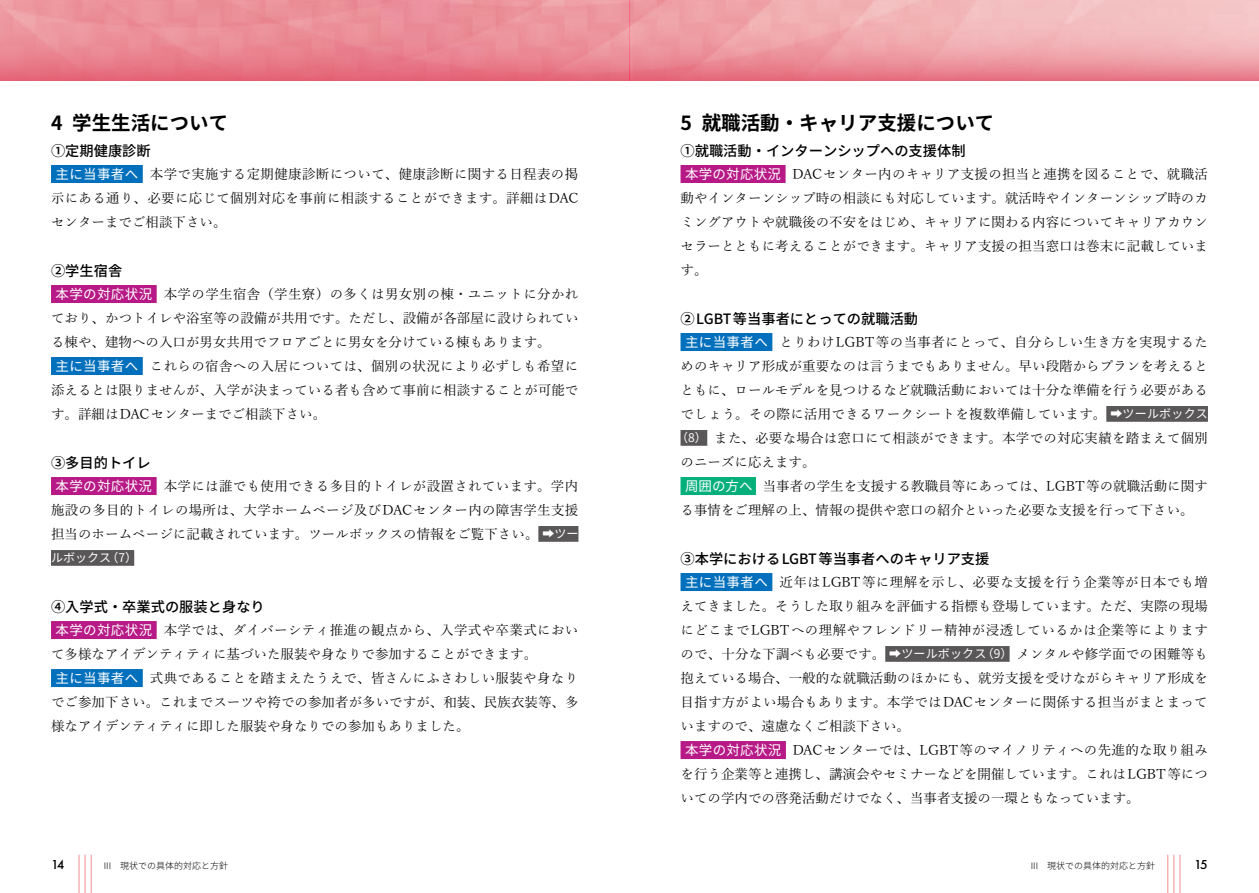
<style>
.page{position:relative;width:1259px;height:893px;background:#fff}
.page>*{position:absolute;margin:0;border:0;box-sizing:border-box;transform-origin:0 0}
.t1{font:700 19.5px "Source Han Sans JP";color:#000}
.t2{font:500 14.25px "Source Han Sans JP";color:#000}
.t3{font:13.5px/24px "Yu Min Pr 6 N";color:#000;text-align:justify}
.t4{font:13.5px "Yu Min Pr 6 N";letter-spacing:.025em;color:#000}
.t5{font:13.5px/24px "Yu Min Pr 6 N";letter-spacing:.02em;color:#000;text-align:center}
.t6{font:13.5px "Yu Min Pr 6 N";letter-spacing:.03em;color:#000}
.t7{font:500 13.5px "Futura PT";color:#000}
.t8{font:12px "Source Han Sans JP";color:#fff}
.t9{font:300 9px "Source Han Sans JP";color:#000}
.s1{font-family:"Source Han Sans JP";color:#fff}
.s2{font-family:"Source Han Sans JP";font-size:12px;color:#fff}
</style>
<div class="page">
<hr style="left:1167px;top:855px;width:1px;height:38px;background:#f19c9f">
<hr style="left:1173px;top:855px;width:1px;height:38px;background:#f19c9f">
<hr style="left:1179px;top:855px;width:1px;height:38px;background:#f19c9f">
<hr style="left:78px;top:855px;width:2px;height:38px;background:#f19c9f">
<hr style="left:85px;top:855px;width:1px;height:38px;background:#f19c9f">
<hr style="left:91px;top:855px;width:1px;height:38px;background:#f19c9f">
<svg style="left:0;top:0;width:629px;height:81px;background:#e98792"></svg>
<svg style="left:629px;top:0;width:630px;height:81px;background:#eea2a9"></svg>
<div style="left:51px;top:165px;width:92px;height:18px;background:#006fbc"></div>
<div style="left:51px;top:285px;width:106px;height:18px;background:#b71a86"></div>
<div style="left:51px;top:357px;width:92px;height:18px;background:#006fbc"></div>
<div style="left:51px;top:477px;width:106px;height:18px;background:#b71a86"></div>
<div style="left:538px;top:526px;width:40px;height:16px;background:#595757"></div>
<div style="left:51px;top:550px;width:83px;height:16px;background:#595757"></div>
<div style="left:51px;top:621px;width:106px;height:18px;background:#b71a86"></div>
<div style="left:51px;top:669px;width:92px;height:18px;background:#006fbc"></div>
<div style="left:680px;top:165px;width:105px;height:18px;background:#b71a86"></div>
<div style="left:680px;top:333px;width:92px;height:18px;background:#006fbc"></div>
<div style="left:1106px;top:406px;width:102px;height:16px;background:#595757"></div>
<div style="left:680px;top:430px;width:27px;height:16px;background:#595757"></div>
<div style="left:680px;top:477px;width:76px;height:18px;background:#04af7a"></div>
<div style="left:680px;top:573px;width:92px;height:18px;background:#006fbc"></div>
<div style="left:885px;top:646px;width:124px;height:16px;background:#595757"></div>
<div style="left:680px;top:741px;width:106px;height:18px;background:#b71a86"></div>
<h1 class="t1" style="left:51px;top:112px;width:179px">4 学生生活について</h1>
<p class="t2" style="left:51px;top:142px;width:101px">①定期健康診断</p>
<p class="t3" style="left:51px;top:161px;width:529px;text-indent:5px"><span class="s1">主に当事者へ</span> 本学で実施する定期健康診断について、健康診断に関する日程表の掲示にある通り、必要に応じて個別対応を事前に相談することができます。詳細はDACセンターまでご相談下さい。</p>
<p class="t2" style="left:51px;top:262px;width:73px">②学生宿舎</p>
<p class="t4" style="left:56px;top:281px;width:524px"><span class="s1">本学の対応状況</span> 本学の学生宿舎（学生寮）の多くは男女別の棟・ユニットに分かれ</p>
<p class="t3" style="left:51px;top:305px;width:529px">ており、かつトイレや浴室等の設備が共用です。ただし、設備が各部屋に設けられてい</p>
<p class="t3" style="left:51px;top:329px;width:501px">る棟や、建物への入口が男女共用でフロアごとに男女を分けている棟もあります。</p>
<p class="t4" style="left:56px;top:354px;width:524px"><span class="s1">主に当事者へ</span> これらの宿舎への入居については、個別の状況により必ずしも希望に</p>
<p class="t3" style="left:51px;top:377px;width:529px">添えるとは限りませんが、入学が決まっている者も含めて事前に相談することが可能で</p>
<p class="t3" style="left:51px;top:401px;width:277px">す。詳細はDACセンターまでご相談下さい。</p>
<p class="t2" style="left:51px;top:454px;width:101px">③多目的トイレ</p>
<p class="t5" style="left:51px;top:473px;width:529px"><span class="s1">本学の対応状況</span> 本学には誰でも使用できる多目的トイレが設置されています。学内施設の多目的トイレの場所は、大学ホームページ及びDACセンター内の障害学生支援担当のホームページに記載されています。ツールボックスの情報をご覧下さい。 <span class="s2">➡ツー</span></p>
<p class="t8" style="left:51px;top:551px;width:88px">ルボックス（7）</p>
<p class="t2" style="left:51px;top:598px;width:215px">④入学式・卒業式の服装と身なり</p>
<p class="t4" style="left:56px;top:617px;width:524px"><span class="s1">本学の対応状況</span> 本学では、ダイバーシティ推進の観点から、入学式や卒業式におい</p>
<p class="t3" style="left:51px;top:641px;width:488px">て多様なアイデンティティに基づいた服装や身なりで参加することができます。</p>
<p class="t4" style="left:56px;top:665px;width:524px"><span class="s1">主に当事者へ</span> 式典であることを踏まえたうえで、皆さんにふさわしい服装や身なり</p>
<p class="t3" style="left:51px;top:689px;width:529px">でご参加下さい。これまでスーツや袴での参加者が多いですが、和装、民族衣装等、多</p>
<p class="t3" style="left:51px;top:713px;width:420px">様なアイデンティティに即した服装や身なりでの参加もありました。</p>
<h1 class="t1" style="left:680px;top:112px;width:315px">5 就職活動・キャリア支援について</h1>
<p class="t2" style="left:680px;top:142px;width:287px">①就職活動・インターンシップへの支援体制</p>
<p class="t3" style="left:680px;top:161px;width:529px;text-indent:4px"><span class="s1">本学の対応状況</span> DACセンター内のキャリア支援の担当と連携を図ることで、就職活動やインターンシップ時の相談にも対応しています。就活時やインターンシップ時のカミングアウトや就職後の不安をはじめ、キャリアに関わる内容についてキャリアカウンセラーとともに考えることができます。キャリア支援の担当窓口は巻末に記載しています。</p>
<p class="t2" style="left:680px;top:310px;width:239px">②LGBT等当事者にとっての就職活動</p>
<p class="t4" style="left:685px;top:329px;width:524px"><span class="s1">主に当事者へ</span> とりわけLGBT等の当事者にとって、自分らしい生き方を実現するた</p>
<p class="t3" style="left:680px;top:353px;width:529px">めのキャリア形成が重要なのは言うまでもありません。早い段階からプランを考えると</p>
<p class="t3" style="left:680px;top:377px;width:529px">ともに、ロールモデルを見つけるなど就職活動においては十分な準備を行う必要がある</p>
<p class="t5" style="left:680px;top:401px;width:529px">でしょう。その際に活用できるワークシートを複数準備しています。 <span class="s2">➡ツールボックス</span></p>
<p class="t3" style="left:676px;top:425px;width:533px"><span class="s2">（8）</span> また、必要な場合は窓口にて相談ができます。本学での対応実績を踏まえて個別</p>
<p class="t3" style="left:680px;top:449px;width:137px">のニーズに応えます。</p>
<p class="t3" style="left:685px;top:473px;width:524px"><span class="s1">周囲の方へ</span> 当事者の学生を支援する教職員等にあっては、LGBT等の就職活動に関す</p>
<p class="t3" style="left:680px;top:497px;width:514px">る事情をご理解の上、情報の提供や窓口の紹介といった必要な支援を行って下さい。</p>
<p class="t2" style="left:680px;top:550px;width:310px">③本学におけるLGBT等当事者へのキャリア支援</p>
<p class="t4" style="left:685px;top:569px;width:524px"><span class="s1">主に当事者へ</span> 近年はLGBT等に理解を示し、必要な支援を行う企業等が日本でも増</p>
<p class="t3" style="left:680px;top:593px;width:529px">えてきました。そうした取り組みを評価する指標も登場しています。ただ、実際の現場</p>
<p class="t6" style="left:680px;top:617px;width:529px">にどこまでLGBTへの理解やフレンドリー精神が浸透しているかは企業等によります</p>
<p class="t3" style="left:680px;top:641px;width:529px">ので、十分な下調べも必要です。 <span class="s2">➡ツールボックス（9）</span> メンタルや修学面での困難等も</p>
<p class="t3" style="left:680px;top:665px;width:529px">抱えている場合、一般的な就職活動のほかにも、就労支援を受けながらキャリア形成を</p>
<p class="t5" style="left:680px;top:689px;width:529px">目指す方がよい場合もあります。本学ではDACセンターに関係する担当がまとまって</p>
<p class="t3" style="left:680px;top:713px;width:231px">いますので、遠慮なくご相談下さい。</p>
<p class="t4" style="left:685px;top:738px;width:524px"><span class="s1">本学の対応状況</span> DACセンターでは、LGBT等のマイノリティへの先進的な取り組み</p>
<p class="t3" style="left:680px;top:761px;width:529px">を行う企業等と連携し、講演会やセミナーなどを開催しています。これはLGBT等につ</p>
<p class="t3" style="left:680px;top:785px;width:460px">いての学内での啓発活動だけでなく、当事者支援の一環ともなっています。</p>
<p class="t7" style="left:51px;top:857px;width:15px">14</p>
<p class="t9" style="left:104px;top:861px;width:126px">III　現状での具体的対応と方針</p>
<p class="t9" style="left:1030px;top:861px;width:126px">III　現状での具体的対応と方針</p>
<p class="t7" style="left:1194px;top:857px;width:15px">15</p>
</div>
